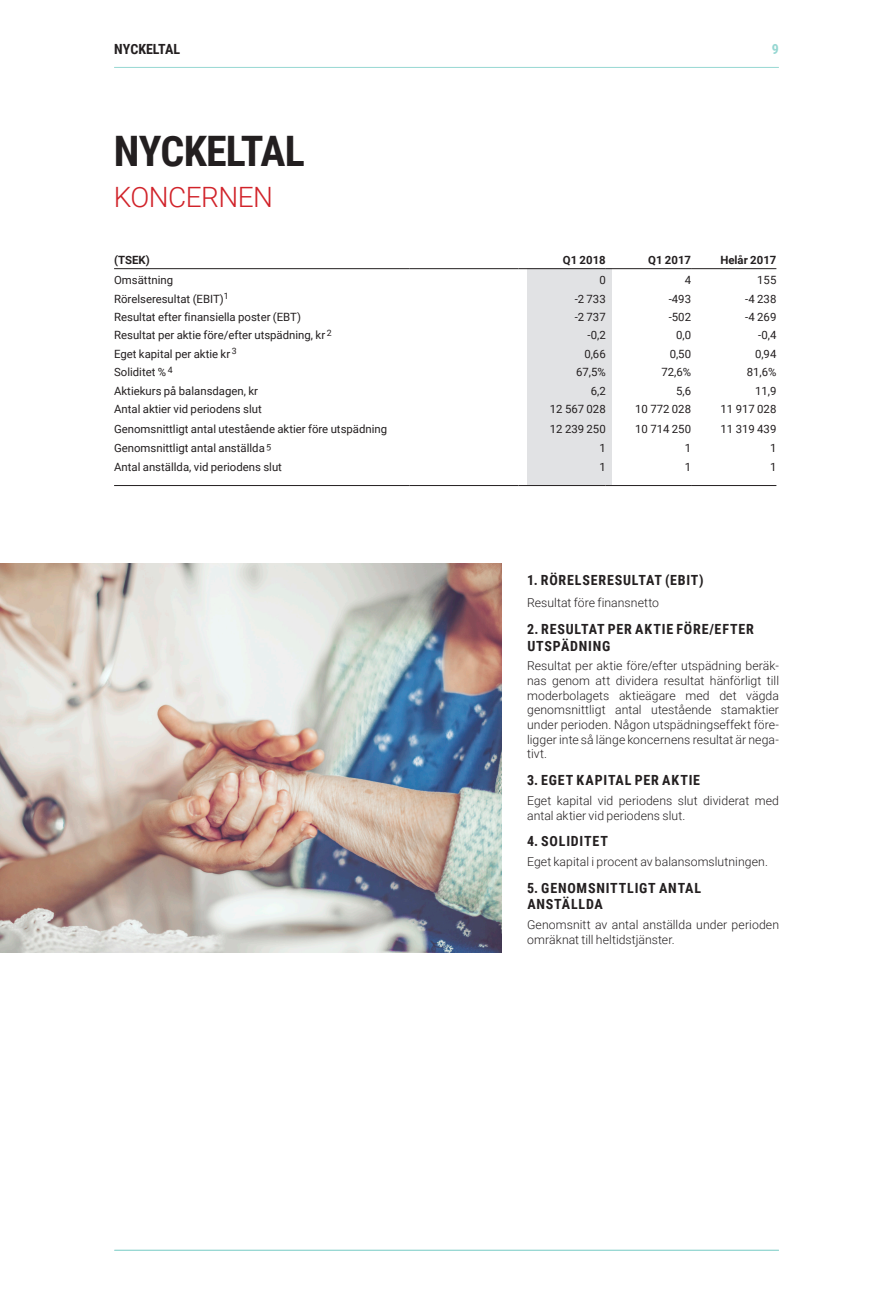
<style>
.page{position:relative;width:893px;height:1290px;background:#fff}
.page>*{position:absolute;margin:0;border:0;box-sizing:border-box;transform-origin:0 0}
.Rubrik_1{font:700 42px "Roboto Condensed";letter-spacing:-.02em;color:#231f20}
.Rubrik_1-2{font:300 28px "Roboto";letter-spacing:-.02em;color:#d1232a}
.Rubrik_2{font:700 14px/16.8px "Roboto Condensed";letter-spacing:.055em;color:#231f20}
.Rubrik_2-2{font:700 14px "Roboto Condensed";color:#231f20}
.t1{font:700 14px "Roboto Condensed";color:#96d7d2}
.Rubrik_2-3{font:300 12.25px/14.7px "Roboto";letter-spacing:.005em;color:#231f20}
.Tabelltext{font:11.38px "Roboto";color:#231f20}
.Tabellhuvud{font:700 11.38px "Roboto";color:#231f20}
</style>
<div class="page">
<hr style="left:114px;top:67px;width:665px;height:1px;background:#96d7d2">
<hr style="left:114px;top:1250px;width:665px;height:1px;background:#96d7d2">
<div style="left:527px;top:269px;width:85px;height:216px;background:#e1e2e4"></div>
<hr style="left:114px;top:268px;width:295px;height:1px;background:#231f20">
<hr style="left:409px;top:268px;width:109px;height:1px;background:#231f20">
<hr style="left:518px;top:268px;width:88px;height:1px;background:#231f20">
<hr style="left:606px;top:268px;width:85px;height:1px;background:#231f20">
<hr style="left:691px;top:268px;width:85px;height:1px;background:#231f20">
<hr style="left:114px;top:485px;width:295px;height:1px;background:#231f20">
<hr style="left:409px;top:485px;width:109px;height:1px;background:#231f20">
<hr style="left:518px;top:485px;width:88px;height:1px;background:#231f20">
<hr style="left:606px;top:485px;width:85px;height:1px;background:#231f20">
<hr style="left:691px;top:485px;width:85px;height:1px;background:#231f20">
<img style="left:0;top:564px;width:501px;height:388px">
<p class="Rubrik_2-2" style="left:114px;top:40px;width:67px">NYCKELTAL</p>
<p class="Rubrik_1" style="left:114px;top:121px;width:192px">NYCKELTAL</p>
<p class="Rubrik_1-2" style="left:114px;top:177px;width:161px">KONCERNEN</p>
<p class="t1" style="left:772px;top:40px;width:9px">9</p>
<p class="Tabellhuvud" style="left:114px;top:252px;width:37px">(TSEK)</p>
<p class="Tabellhuvud" style="left:563px;top:252px;width:44px">Q1 2018</p>
<p class="Tabellhuvud" style="left:648px;top:252px;width:44px">Q1 2017</p>
<p class="Tabellhuvud" style="left:720px;top:252px;width:57px">Helår 2017</p>
<p class="Tabelltext" style="left:114px;top:272px;width:60px">Omsättning</p>
<p class="Tabelltext" style="left:599px;top:272px;width:8px">0</p>
<p class="Tabelltext" style="left:685px;top:272px;width:8px">4</p>
<p class="Tabelltext" style="left:757px;top:272px;width:21px">155</p>
<p class="Tabelltext" style="left:114px;top:291px;width:116px">Rörelseresultat (EBIT)<sup>1</sup></p>
<p class="Tabelltext" style="left:575px;top:291px;width:33px">-2 733</p>
<p class="Tabelltext" style="left:669px;top:291px;width:24px">-493</p>
<p class="Tabelltext" style="left:745px;top:291px;width:33px">-4 238</p>
<p class="Tabelltext" style="left:114px;top:309px;width:188px">Resultat efter finansiella poster (EBT)</p>
<p class="Tabelltext" style="left:575px;top:309px;width:33px">-2 737</p>
<p class="Tabelltext" style="left:669px;top:309px;width:24px">-502</p>
<p class="Tabelltext" style="left:745px;top:309px;width:33px">-4 269</p>
<p class="Tabelltext" style="left:114px;top:327px;width:219px">Resultat per aktie före/efter utspädning, kr <sup>2</sup></p>
<p class="Tabelltext" style="left:588px;top:327px;width:20px">-0,2</p>
<p class="Tabelltext" style="left:676px;top:327px;width:17px">0,0</p>
<p class="Tabelltext" style="left:758px;top:327px;width:20px">-0,4</p>
<p class="Tabelltext" style="left:114px;top:346px;width:124px">Eget kapital per aktie kr <sup>3</sup></p>
<p class="Tabelltext" style="left:584px;top:346px;width:23px">0,66</p>
<p class="Tabelltext" style="left:670px;top:346px;width:23px">0,50</p>
<p class="Tabelltext" style="left:755px;top:346px;width:23px">0,94</p>
<p class="Tabelltext" style="left:114px;top:364px;width:60px">Soliditet % <sup>4</sup></p>
<p class="Tabelltext" style="left:576px;top:364px;width:31px">67,5%</p>
<p class="Tabelltext" style="left:661px;top:364px;width:31px">72,6%</p>
<p class="Tabelltext" style="left:747px;top:364px;width:31px">81,6%</p>
<p class="Tabelltext" style="left:114px;top:383px;width:145px">Aktiekurs på balansdagen, kr</p>
<p class="Tabelltext" style="left:591px;top:383px;width:17px">6,2</p>
<p class="Tabelltext" style="left:676px;top:383px;width:17px">5,6</p>
<p class="Tabelltext" style="left:755px;top:383px;width:23px">11,9</p>
<p class="Tabelltext" style="left:114px;top:401px;width:149px">Antal aktier vid periodens slut</p>
<p class="Tabelltext" style="left:550px;top:401px;width:57px">12 567 028</p>
<p class="Tabelltext" style="left:635px;top:401px;width:57px">10 772 028</p>
<p class="Tabelltext" style="left:720px;top:401px;width:57px">11 917 028</p>
<p class="Tabelltext" style="left:114px;top:421px;width:275px">Genomsnittligt antal utestående aktier före utspädning</p>
<p class="Tabelltext" style="left:550px;top:421px;width:57px">12 239 250</p>
<p class="Tabelltext" style="left:635px;top:421px;width:57px">10 714 250</p>
<p class="Tabelltext" style="left:720px;top:421px;width:57px">11 319 439</p>
<p class="Tabelltext" style="left:114px;top:440px;width:159px">Genomsnittligt antal anställda <sup>5</sup></p>
<p class="Tabelltext" style="left:599px;top:440px;width:8px">1</p>
<p class="Tabelltext" style="left:685px;top:440px;width:8px">1</p>
<p class="Tabelltext" style="left:770px;top:440px;width:8px">1</p>
<p class="Tabelltext" style="left:114px;top:459px;width:169px">Antal anställda, vid periodens slut</p>
<p class="Tabelltext" style="left:599px;top:459px;width:8px">1</p>
<p class="Tabelltext" style="left:685px;top:459px;width:8px">1</p>
<p class="Tabelltext" style="left:770px;top:459px;width:8px">1</p>
<p class="Rubrik_2" style="left:527px;top:571px;width:178px">1. RÖRELSERESULTAT (EBIT)</p>
<p class="Rubrik_2-3" style="left:527px;top:595px;width:133px">Resultat före finansnetto</p>
<p class="Rubrik_2" style="left:527px;top:620px;width:228px">2. RESULTAT PER AKTIE FÖRE/EFTER<br>UTSPÄDNING</p>
<p class="Rubrik_2-3" style="left:527px;top:658px;width:253px;text-align:justify">Resultat per aktie före/efter utspädning beräk&shy;nas genom att dividera resultat hänförligt till moderbolagets aktieägare med det vägda genomsnittligt antal utestående stamaktier under perioden. Någon utspädningseffekt före&shy;ligger inte så länge koncernens resultat är nega&shy;tivt.</p>
<p class="Rubrik_2" style="left:527px;top:771px;width:175px">3. EGET KAPITAL PER AKTIE</p>
<p class="Rubrik_2-3" style="left:527px;top:793px;width:253px">Eget kapital vid periodens slut dividerat med antal aktier vid periodens slut.</p>
<p class="Rubrik_2" style="left:527px;top:832px;width:82px">4. SOLIDITET</p>
<p class="Rubrik_2-3" style="left:527px;top:854px;width:242px">Eget kapital i procent av balansomslutningen.</p>
<p class="Rubrik_2" style="left:527px;top:879px;width:176px">5. GENOMSNITTLIGT ANTAL<br>ANSTÄLLDA</p>
<p class="Rubrik_2-3" style="left:527px;top:917px;width:253px">Genomsnitt av antal anställda under perioden omräknat till heltidstjänster.</p>
</div>
